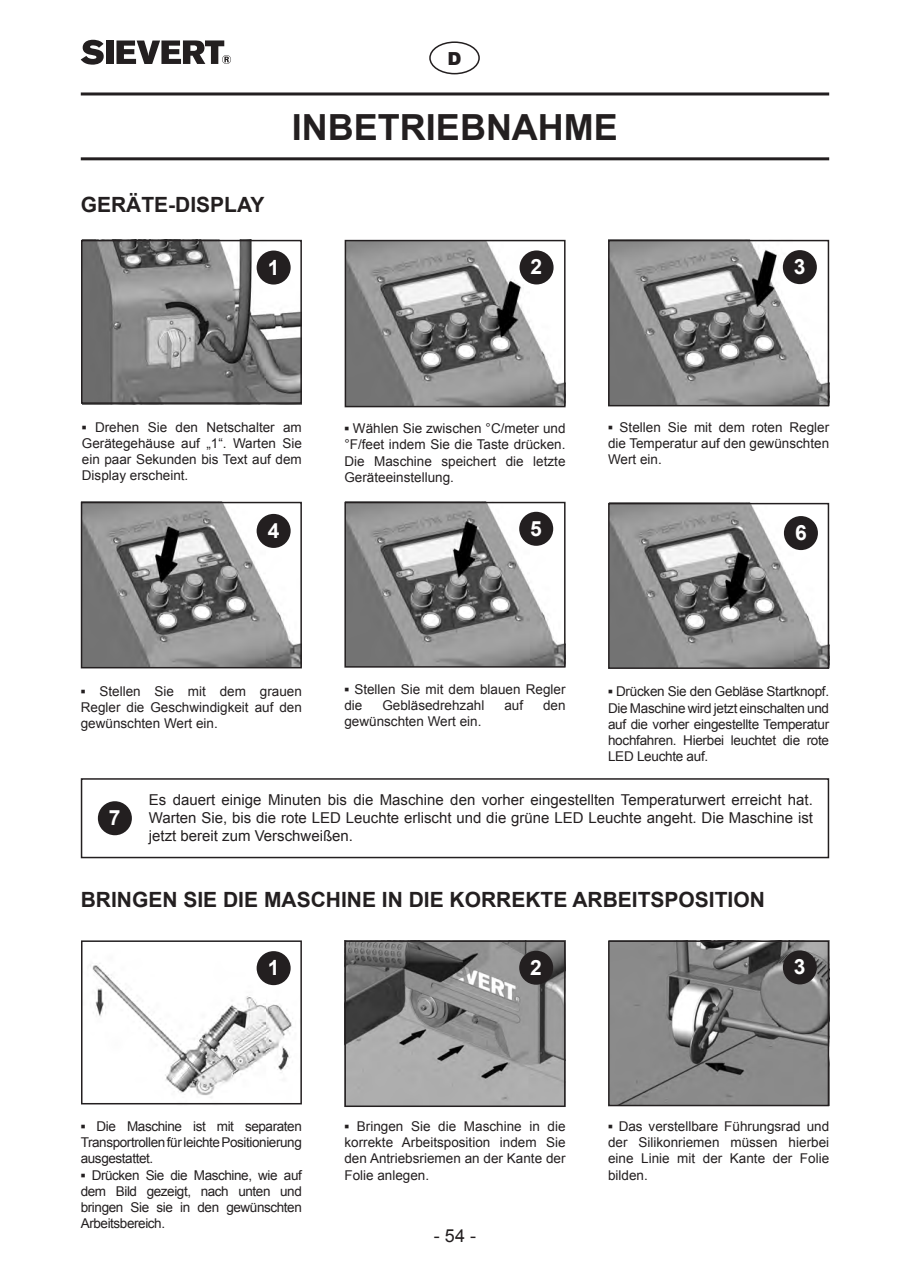
<style>
.page{position:relative;width:910px;height:1280px;background:#fff}
.page>*{position:absolute;margin:0;border:0;box-sizing:border-box;transform-origin:0 0}
.t1{font:700 36px "Arial";color:#231f20}
.t2{font:700 21px "Arial";color:#231f20}
.t3{font:700 21px "Arial";color:#fff}
.t4{font:18px "Arial";color:#231f20}
.t5{font:900 18px "Arial";color:#231f20}
.t6{font:15px/18px "Arial";color:#231f20;text-align:justify}
.t7{font:13.5px/16.2px "Arial";color:#231f20;text-align:justify}
.s1{font-weight:700}
</style>
<div class="page">
<img style="left:347px;top:943px;width:216px;height:161px">
<div style="left:344px;top:940px;width:222px;height:167px;border:2px solid #231f20"></div>
<hr style="left:81px;top:92px;width:748px;height:3px;background:#231f20">
<hr style="left:81px;top:157px;width:748px;height:3px;background:#231f20">
<img style="left:348px;top:243px;width:215px;height:161px">
<img style="left:611px;top:243px;width:215px;height:160px">
<div style="left:783px;top:250px;width:34px;height:34px;background:#231f20;border-radius:50%"></div>
<div style="left:608px;top:240px;width:221px;height:166px;border:2px solid #231f20"></div>
<div style="left:520px;top:250px;width:34px;height:34px;background:#231f20;border-radius:50%"></div>
<div style="left:345px;top:240px;width:221px;height:167px;border:2px solid #231f20"></div>
<img style="left:82px;top:243px;width:220px;height:162px">
<div style="left:81px;top:240px;width:221px;height:164px;border:2px solid #231f20"></div>
<div style="left:257px;top:251px;width:34px;height:34px;background:#231f20;border-radius:50%"></div>
<img style="left:347px;top:505px;width:216px;height:160px">
<div style="left:344px;top:502px;width:222px;height:166px;border:2px solid #231f20"></div>
<div style="left:519px;top:512px;width:34px;height:34px;background:#231f20;border-radius:50%"></div>
<img style="left:611px;top:506px;width:215px;height:160px">
<div style="left:608px;top:503px;width:221px;height:166px;border:2px solid #231f20"></div>
<div style="left:784px;top:516px;width:34px;height:34px;background:#231f20;border-radius:50%"></div>
<div style="left:81px;top:778px;width:748px;height:80px;border:2px solid #231f20"></div>
<div style="left:98px;top:801px;width:34px;height:34px;background:#231f20;border-radius:50%"></div>
<img style="left:611px;top:943px;width:215px;height:160px">
<img style="left:82px;top:951px;width:220px;height:154px">
<div style="left:81px;top:940px;width:221px;height:164px;border:2px solid #231f20"></div>
<div style="left:257px;top:951px;width:34px;height:34px;background:#231f20;border-radius:50%"></div>
<div style="left:519px;top:951px;width:34px;height:34px;background:#231f20;border-radius:50%"></div>
<div style="left:608px;top:940px;width:221px;height:166px;border:2px solid #231f20"></div>
<div style="left:783px;top:950px;width:34px;height:34px;background:#231f20;border-radius:50%"></div>
<img style="left:84px;top:505px;width:215px;height:160px">
<div style="left:257px;top:514px;width:34px;height:34px;background:#231f20;border-radius:50%"></div>
<div style="left:81px;top:502px;width:221px;height:166px;border:2px solid #231f20"></div>
<div style="left:429px;top:41px;width:51px;height:33px;border:2px solid #231f20;border-radius:50%"></div>
<svg style="left:81px;top:40px;width:23px;height:25px"></svg>
<div style="left:106px;top:41px;width:8px;height:23px;background:#231f20"></div>
<svg style="left:116px;top:40px;width:115px;height:24px"></svg>
<h3 class="t5" style="left:447px;top:45px;width:16px">D</h3>
<h2 class="t2" style="left:81px;top:191px;width:185px">GERÄTE-DISPLAY</h2>
<h1 class="t1" style="left:292px;top:103px;width:327px">INBETRIEBNAHME</h1>
<h2 class="t3" style="left:268px;top:253px;width:13px">1</h2>
<h2 class="t3" style="left:531px;top:253px;width:13px">2</h2>
<h2 class="t3" style="left:794px;top:253px;width:13px">3</h2>
<p class="t7" style="left:82px;top:419px;width:222px"><span class="s1">▪</span> Drehen Sie den Netschalter am Gerätegehäuse auf „1“. Warten Sie ein paar Sekunden bis Text auf dem Display erscheint.</p>
<p class="t7" style="left:608px;top:419px;width:223px"><span class="s1">▪</span> Stellen Sie mit dem roten Regler die Temperatur auf den gewünschten Wert ein.</p>
<p class="t7" style="left:344px;top:420px;width:223px"><span class="s1">▪</span> Wählen Sie zwischen °C/meter und °F/feet indem Sie die Taste drücken.<br>Die Maschine speichert die letzte Geräteeinstellung.</p>
<h2 class="t3" style="left:268px;top:517px;width:13px">4</h2>
<h2 class="t3" style="left:530px;top:515px;width:13px">5</h2>
<h2 class="t3" style="left:795px;top:519px;width:13px">6</h2>
<p class="t7" style="left:81px;top:683px;width:223px"><span class="s1">▪</span> Stellen Sie mit dem grauen Regler die Geschwindigkeit auf den gewünschten Wert ein.</p>
<p class="t7" style="left:344px;top:681px;width:223px"><span class="s1">▪</span> Stellen Sie mit dem blauen Regler die</p>
<p class="t7" style="left:382px;top:697px;width:104px">Gebläsedrehzahl</p>
<p class="t7" style="left:504px;top:697px;width:20px">auf</p>
<p class="t7" style="left:543px;top:697px;width:24px">den</p>
<p class="t7" style="left:344px;top:713px;width:139px">gewünschten Wert ein.</p>
<p class="t7" style="left:608px;top:684px;width:223px"><span class="s1">▪</span> Drücken Sie den Gebläse Startknopf.<br>Die Maschine wird jetzt einschalten und auf die vorher eingestellte Temperatur hochfahren. Hierbei leuchtet die rote LED Leuchte auf.</p>
<h2 class="t3" style="left:109px;top:804px;width:13px">7</h2>
<p class="t6" style="left:149px;top:791px;width:666px">Es dauert einige Minuten bis die Maschine den vorher eingestellten Temperaturwert erreicht hat.<br>Warten Sie, bis die rote LED Leuchte erlischt und die grüne LED Leuchte angeht. Die Maschine ist jetzt bereit zum Verschweißen.</p>
<h2 class="t2" style="left:81px;top:885px;width:686px">BRINGEN SIE DIE MASCHINE IN DIE KORREKTE ARBEITSPOSITION</h2>
<h2 class="t3" style="left:268px;top:954px;width:13px">1</h2>
<h2 class="t3" style="left:530px;top:953px;width:13px">2</h2>
<h2 class="t3" style="left:794px;top:953px;width:13px">3</h2>
<p class="t7" style="left:81px;top:1118px;width:223px"><span class="s1">▪</span> Die Maschine ist mit separaten Transportrollen für leichte Positionierung ausgestattet.</p>
<p class="t7" style="left:81px;top:1167px;width:223px"><span class="s1">▪</span> Drücken Sie die Maschine, wie auf dem Bild gezeigt, nach unten und bringen Sie sie in den gewünschten Arbeitsbereich.</p>
<p class="t7" style="left:344px;top:1118px;width:223px"><span class="s1">▪</span> Bringen Sie die Maschine in die korrekte Arbeitsposition indem Sie den Antriebsriemen an der Kante der Folie anlegen.</p>
<h3 class="t4" style="left:434px;top:1224px;width:44px">- 54 -</h3>
<p class="t7" style="left:608px;top:1118px;width:223px"><span class="s1">▪</span> Das verstellbare Führungsrad und der Silikonriemen müssen hierbei eine Linie mit der Kante der Folie bilden.</p>
</div>
